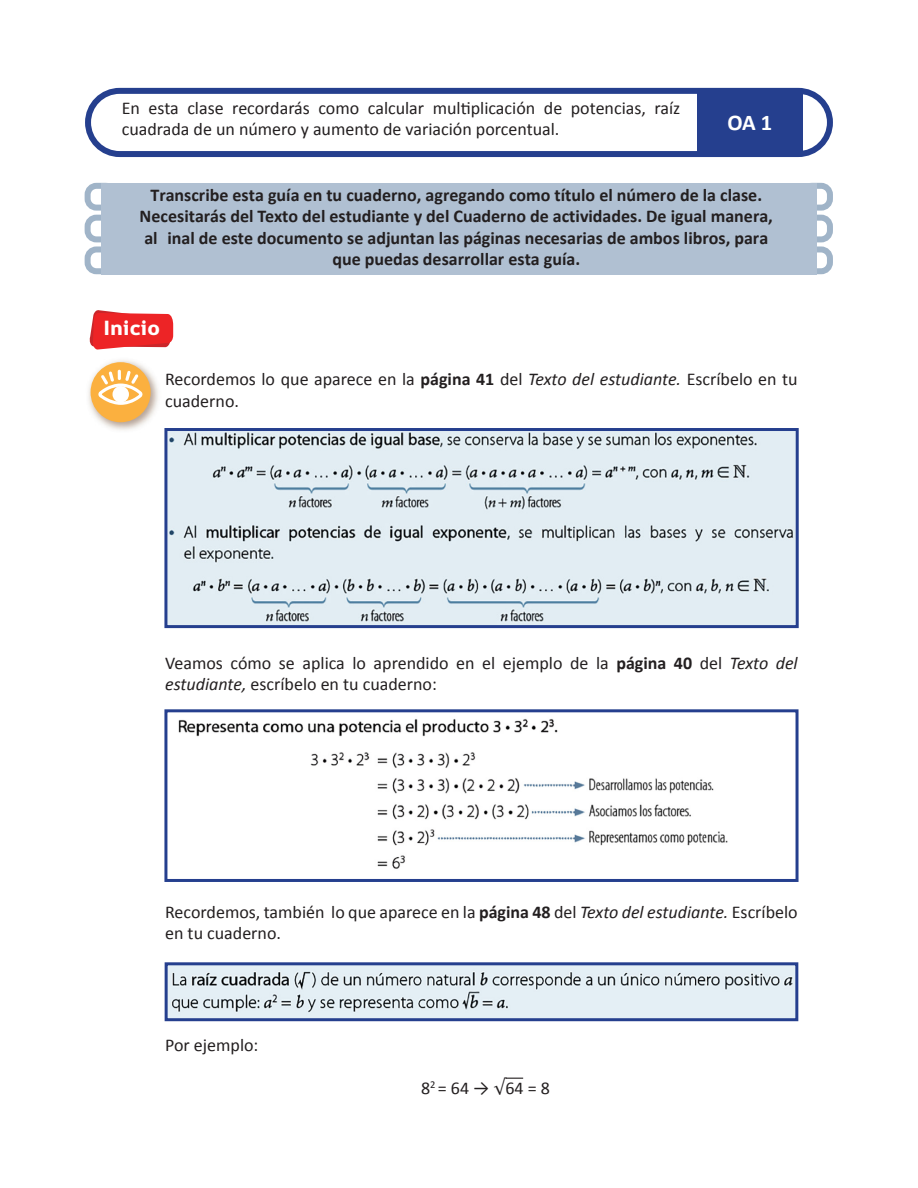
<style>
.page{position:relative;width:918px;height:1188px;background:#fff}
.page>*{position:absolute;margin:0;border:0;box-sizing:border-box;transform-origin:0 0}
.t1{font:700 22.5px "Calibri";color:#fff}
.t2{font:21px "Dignaheavy";color:#fff}
.t3{font:18px/21.6px "Calibri";color:#231f20}
.t4{font:700 18px/21.6px "Calibri";color:#231f20;text-align:center}
.s1{font-weight:700}
.s2{font-style:italic}
.s3{font-family:"Cambria Math"}
</style>
<div class="page">
<div style="left:85px;top:246px;width:32px;height:28px;border:6px solid #a0b4c8;border-radius:9px"></div>
<div style="left:800px;top:246px;width:33px;height:28px;border:6px solid #a0b4c8;border-radius:9px"></div>
<div style="left:85px;top:215px;width:32px;height:27px;border:6px solid #a0b4c8;border-radius:9px"></div>
<div style="left:800px;top:215px;width:33px;height:27px;border:6px solid #a0b4c8;border-radius:9px"></div>
<div style="left:85px;top:183px;width:32px;height:28px;border:6px solid #a0b4c8;border-radius:9px"></div>
<div style="left:800px;top:183px;width:33px;height:28px;border:6px solid #a0b4c8;border-radius:9px"></div>
<div style="left:85px;top:88px;width:748px;height:69px;border:6px solid #253f8e;border-radius:32px"></div>
<div style="left:101px;top:183px;width:716px;height:91px;background:#b0c0d2"></div>
<div style="left:697px;top:91px;width:106px;height:62px;background:#253f8e"></div>
<svg style="left:89px;top:310px;width:84px;height:40px;background:#ed494b"></svg>
<img style="left:88px;top:360px;width:70px;height:70px">
<div style="left:91px;top:362px;width:60px;height:60px;background:#fbb03f;border-radius:50%"></div>
<svg style="left:98px;top:370px;width:44px;height:35px"></svg>
<img style="left:168px;top:432px;width:627px;height:192px">
<div style="left:164px;top:428px;width:635px;height:200px;border:3px solid #253f8e"></div>
<img style="left:178px;top:719px;width:550px;height:150px">
<div style="left:164px;top:709px;width:635px;height:173px;border:3px solid #253f8e"></div>
<img style="left:169px;top:966px;width:625px;height:51px">
<div style="left:165px;top:962px;width:633px;height:59px;border:3px solid #253f8e"></div>
<svg style="left:506px;top:1078px;width:17px;height:1px"></svg>
<p class="t3" style="left:122px;top:96px;width:560px">En esta clase recordarás como calcular multiplicación de potencias, raíz cuadrada de un número y aumento de variación porcentual.</p>
<p class="t1" style="left:727px;top:106px;width:47px">OA 1</p>
<p class="t4" style="left:140px;top:183px;width:635px">Transcribe esta guía en tu cuaderno, agregando como título el número de la clase.<br>Necesitarás del Texto del estudiante y del Cuaderno de actividades. De igual manera, al inal de este documento se adjuntan las páginas necesarias de ambos libros, para que puedas desarrollar esta guía.</p>
<p class="t2" style="left:103px;top:315px;width:58px">Inicio</p>
<p class="t3" style="left:165px;top:368px;width:634px">Recordemos lo que aparece en la <span class="s1">página 41</span> del <span class="s2">Texto del estudiante.</span> Escríbelo en tu cuaderno.</p>
<p class="t3" style="left:165px;top:651px;width:634px">Veamos cómo se aplica lo aprendido en el ejemplo de la <span class="s1">página 40</span> del <span class="s2">Texto del estudiante,</span> escríbelo en tu cuaderno:</p>
<p class="t3" style="left:165px;top:900px;width:634px">Recordemos, también lo que aparece en la <span class="s1">página 48</span> del <span class="s2">Texto del estudiante.</span> Escríbelo en tu cuaderno.</p>
<p class="t3" style="left:165px;top:1033px;width:95px">Por ejemplo:</p>
<p class="t3" style="left:421px;top:1077px;width:130px">8<sup>2</sup> = 64 → <span class="s3">√</span>64 = 8</p>
</div>
